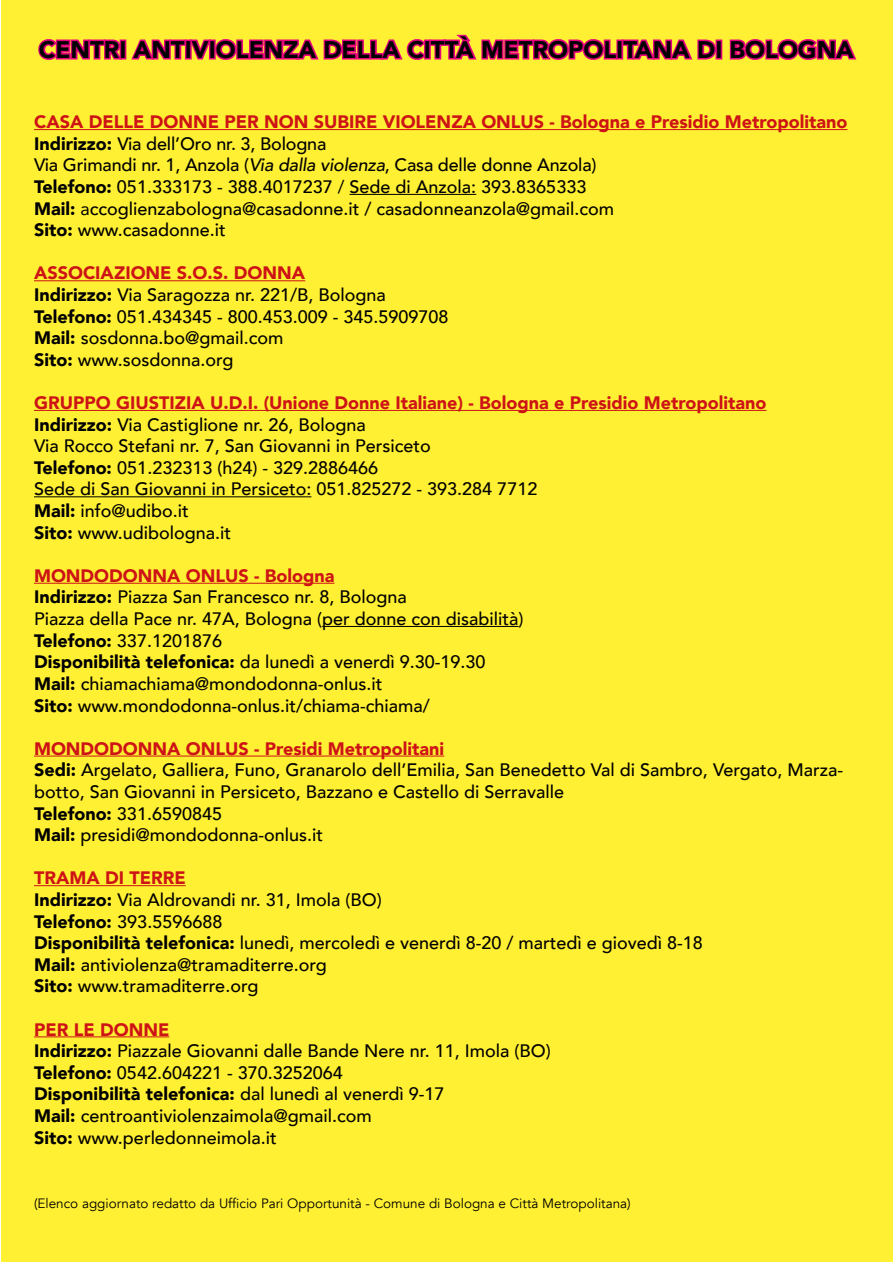
<style>
.page{position:relative;width:893px;height:1263px;background:#fff}
.page>*{position:absolute;margin:0;border:0;box-sizing:border-box;transform-origin:0 0}
.t1{font:900 24px "Avenir";color:#000}
.t2{font:500 18px/21.6px "Avenir";color:#000}
.t3{font:13.5px "Avenir";color:#000}
.s1{font-weight:900;color:#cd1316}
.s2{font-weight:900}
.s3{font-style:italic}
.s4{font-weight:400}
</style>
<div class="page">
<div style="left:1px;top:1px;width:891px;height:1261px;background:#fff033"></div>
<hr style="left:34px;top:129px;width:814px;height:1px;background:#cd1316">
<hr style="left:350px;top:194px;width:126px;height:1px;background:#000">
<hr style="left:34px;top:280px;width:271px;height:1px;background:#cd1316">
<hr style="left:34px;top:410px;width:732px;height:1px;background:#cd1316">
<hr style="left:34px;top:496px;width:277px;height:1px;background:#000">
<hr style="left:34px;top:583px;width:301px;height:1px;background:#cd1316">
<hr style="left:322px;top:626px;width:197px;height:1px;background:#000">
<hr style="left:34px;top:756px;width:410px;height:1px;background:#cd1316">
<hr style="left:34px;top:885px;width:152px;height:1px;background:#cd1316">
<hr style="left:34px;top:1036px;width:135px;height:1px;background:#cd1316">
<svg style="left:38px;top:34px;width:680px;height:26px"></svg>
<div style="left:716px;top:40px;width:6px;height:20px;border:3px solid #e5007d"></div>
<svg style="left:729px;top:39px;width:128px;height:21px"></svg>
<h1 class="t1" style="left:39px;top:29px;width:816px">CENTRI ANTIVIOLENZA DELLA CITTÀ METROPOLITANA DI BOLOGNA</h1>
<p class="t2" style="left:34px;top:110px;width:815px"><span class="s1">CASA DELLE DONNE PER NON SUBIRE VIOLENZA ONLUS - Bologna e Presidio Metropolitano </span><span class="s2">Indirizzo:</span> Via dell’Oro nr. 3, Bologna<br>Via Grimandi nr. 1, Anzola (<span class="s3">Via dalla violenza</span>, Casa delle donne Anzola)<br><span class="s2">Telefono:</span> 051.333173 - 388.4017237 <span class="s4">/</span> Sede di Anzola: 393.8365333<br><span class="s2">Mail:</span> <span class="s4">a</span>ccoglienzabologna@casadonne.it / casadonneanzola@gmail.com<br><span class="s2">Sito:</span> www.casadonne.it</p>
<p class="t2" style="left:34px;top:261px;width:416px"><span class="s1">ASSOCIAZIONE S.O.S. DONNA<br></span><span class="s2">Indirizzo:</span> Via Saragozza nr. 221/B, Bologna <span class="s2">Telefono:</span> 051.434345 - 800.453.009 - 345.5909708<br><span class="s2">Mail:</span> sosdonna.bo@gmail.com<br><span class="s2">Sito:</span> www.sosdonna.org</p>
<p class="t2" style="left:34px;top:391px;width:734px"><span class="s1">GRUPPO GIUSTIZIA U.D.I. (Unione Donne Italiane) - Bologna e Presidio Metropolitano </span><span class="s2">Indirizzo:</span> Via Castiglione nr. 26, Bologna<br>Via Rocco Stefani nr. 7, San Giovanni in Persiceto<br><span class="s2">Telefono:</span> 051.232313 (h24) - 329.2886466<br>Sede di San Giovanni in Persiceto: 051.825272 - 393.284 7712<br><span class="s2">Mail:</span> info@udibo.it<br><span class="s2">Sito:</span> www.udibologna.it</p>
<p class="t2" style="left:34px;top:564px;width:491px"><span class="s1">MONDODONNA ONLUS - Bologna<br></span><span class="s2">Indirizzo:</span> Piazza San Francesco nr. 8, Bologna<br>Piazza della Pace nr. 47A, Bologna (per donne con disabilità)<br><span class="s2">Telefono:</span> 337.1201876<br><span class="s2">Disponibilità telefonica:</span> da lunedì a venerdì 9.30-19.30<br><span class="s2">Mail:</span> chiamachiama@mondodonna-onlus.it<br><span class="s2">Sito:</span> www.mondodonna-onlus.it/chiama-chiama/</p>
<p class="t2" style="left:34px;top:737px;width:810px"><span class="s1">MONDODONNA ONLUS - Presidi Metropolitani<br></span><span class="s2">Sedi:</span> Argelato, Galliera, Funo, Granarolo dell’Emilia, San Benedetto Val di Sambro, Vergato, Marza&shy;botto, San Giovanni in Persiceto, Bazzano e Castello di Serravalle<br><span class="s2">Telefono:</span> 331.6590845<br><span class="s2">Mail:</span> presidi@mondodonna-onlus.it</p>
<p class="t2" style="left:34px;top:866px;width:670px"><span class="s1">TRAMA DI TERRE<br></span><span class="s2">Indirizzo:</span> Via Aldrovandi nr. 31, Imola (BO)<br><span class="s2">Telefono:</span> 393.5596688<br><span class="s2">Disponibilità telefonica:</span> lunedì, mercoledì e venerdì 8-20 / martedì e giovedì 8-18<br><span class="s2">Mail:</span> antiviolenza@tramaditerre.org<br><span class="s2">Sito:</span> www.tramaditerre.org</p>
<p class="t2" style="left:34px;top:1017px;width:518px"><span class="s1">PER LE DONNE<br></span><span class="s2">Indirizzo:</span> Piazzale Giovanni dalle Bande Nere nr. 11, Imola (BO)<br><span class="s2">Telefono:</span> 0542.604221 - 370.3252064<br><span class="s2">Disponibilità telefonica:</span> dal lunedì al venerdì 9-17<br><span class="s2">Mail:</span> centroantiviolenzaimola@gmail.com<br><span class="s2">Sito:</span> www.perledonneimola.it</p>
<p class="t3" style="left:34px;top:1196px;width:598px">(Elenco aggiornato redatto da Ufficio Pari Opportunità - Comune di Bologna e Città Metropolitana)</p>
</div>
